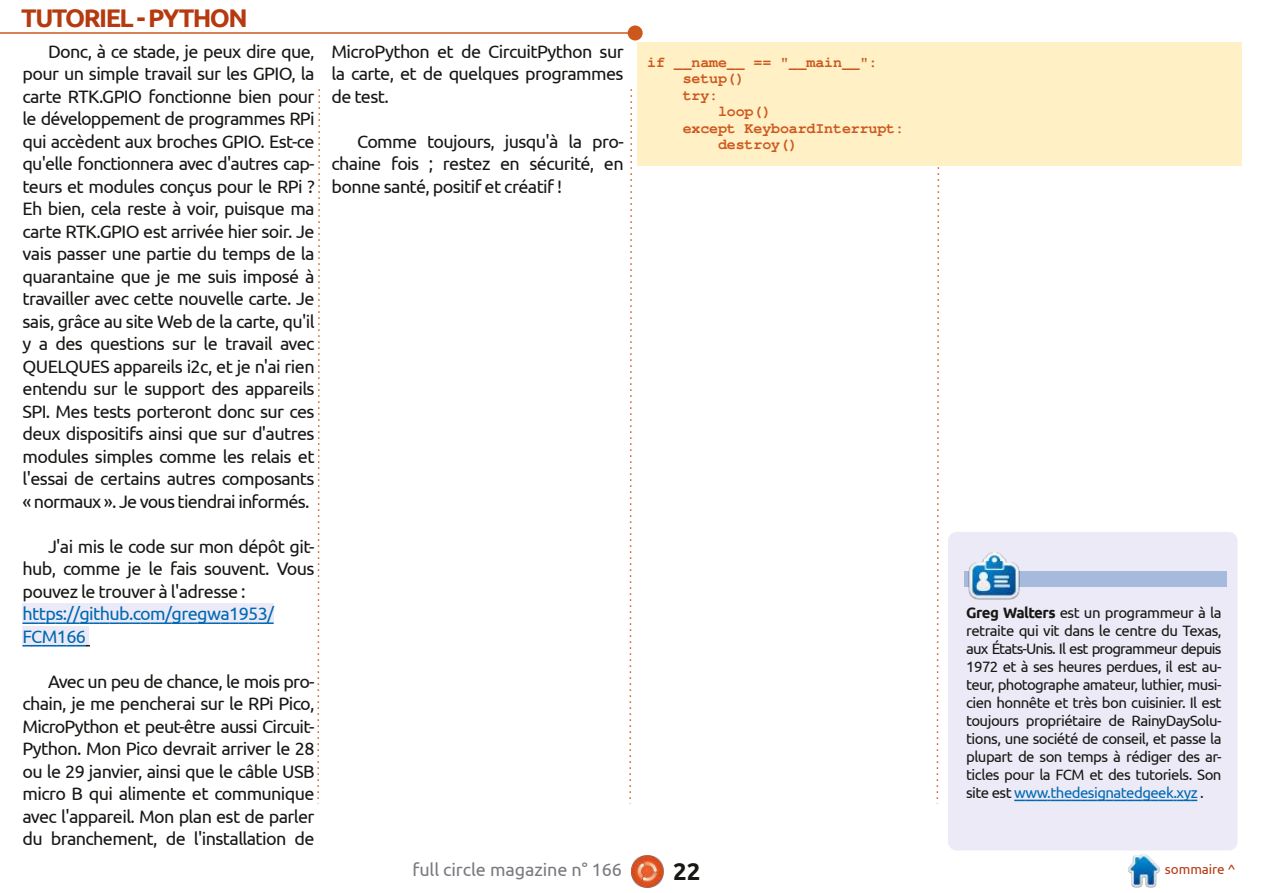
<style>
.page{position:relative;width:1263px;height:893px;background:#fff}
.page>*{position:absolute;margin:0;border:0;box-sizing:border-box;transform-origin:0 0}
.t1{font:700 25.5px "Ubuntu";letter-spacing:-.06em;color:#b53a10}
.t2{font:700 24px "Ubuntu";color:#181715}
.t3{font:18px/22.5px "Ubuntu";letter-spacing:-.035em;color:#181715;text-align:justify}
.t4{font:18px/22.5px "Ubuntu";letter-spacing:-.035em;color:#0068b2}
.t5{font:18px "Ubuntu";letter-spacing:-.005em;color:#79797f}
.t6{font:15px/18px "Ubuntu";letter-spacing:-.04em;color:#181715;text-align:justify}
.t7{font:700 15px "Free Mono";letter-spacing:-.01em;color:#cd581e}
.t8{font:13.5px "Ubuntu";letter-spacing:-.005em;color:#b53a10}
.s1{font-weight:700}
.s2{color:#0068b2}
</style>
<div class="page">
<img style="left:631px;top:855px;width:33px;height:33px">
<img style="left:1128px;top:855px;width:32px;height:32px">
<hr style="left:0;top:32px;width:635px;height:2px;background:#cd581e">
<div style="left:628px;top:25px;width:15px;height:15px;background:#cd581e;border-radius:50%"></div>
<svg style="left:629px;top:89px;width:4px;height:715px"></svg>
<svg style="left:317px;top:89px;width:3px;height:715px"></svg>
<svg style="left:936px;top:167px;width:4px;height:637px"></svg>
<div style="left:948px;top:532px;width:289px;height:318px;background:#ebeaf6;border-radius:9px"></div>
<svg style="left:1014px;top:800px;width:183px;height:1px"></svg>
<div style="left:964px;top:571px;width:263px;height:15px;background:#a5badd"></div>
<img style="left:969px;top:552px;width:51px;height:48px">
<div style="left:22px;top:603px;width:252px;height:21px;background:#ebeaf6"></div>
<div style="left:22px;top:626px;width:67px;height:20px;background:#ebeaf6"></div>
<svg style="left:22px;top:622px;width:252px;height:2px"></svg>
<svg style="left:22px;top:645px;width:68px;height:1px"></svg>
<div style="left:637px;top:43px;width:605px;height:123px;background:#fff0c5"></div>
<h1 class="t1" style="left:21px;top:4px;width:228px">TUTORIEL - PYTHON</h1>
<p class="t3" style="left:22px;top:40px;width:294px;text-indent:26px">Donc, à ce stade, je peux dire que, pour un simple travail sur les GPIO, la carte RTK.GPIO fonctionne bien pour le développement de programmes RPi qui accèdent aux broches GPIO. Est-ce qu'elle fonctionnera avec d'autres cap&shy;teurs et modules conçus pour le RPi ?<br>Eh bien, cela reste à voir, puisque ma carte RTK.GPIO est arrivée hier soir. Je vais passer une partie du temps de la quarantaine que je me suis imposé à travailler avec cette nouvelle carte. Je sais, grâce au site Web de la carte, qu'il y a des questions sur le travail avec QUELQUES appareils i2c, et je n'ai rien entendu sur le support des appareils SPI. Mes tests porteront donc sur ces deux dispositifs ainsi que sur d'autres modules simples comme les relais et l'essai de certains autres composants « normaux ». Je vous tiendrai informés.</p>
<p class="t3" style="left:22px;top:535px;width:294px;text-indent:26px">J'ai mis le code sur mon dépôt git&shy;hub, comme je le fais souvent. Vous pouvez le trouver à l'adresse :</p>
<p class="t4" style="left:22px;top:602px;width:253px">https://github.com/gregwa1953/<br>FCM166</p>
<p class="t3" style="left:22px;top:670px;width:294px;text-indent:26px">Avec un peu de chance, le mois pro&shy;chain, je me pencherai sur le RPi Pico, MicroPython et peut-être aussi Circuit-Python. Mon Pico devrait arriver le 28 ou le 29 janvier, ainsi que le câble USB micro B qui alimente et communique avec l'appareil. Mon plan est de parler du branchement, de l'installation de</p>
<p class="t3" style="left:332px;top:40px;width:294px">MicroPython et de CircuitPython sur la carte, et de quelques programmes de test.</p>
<p class="t3" style="left:332px;top:130px;width:294px;text-indent:26px">Comme toujours, jusqu'à la pro&shy;chaine fois ; restez en sécurité, en bonne santé, positif et créatif !</p>
<p class="t7" style="left:647px;top:55px;width:232px">if __name__ == "__main__":</p>
<p class="t7" style="left:683px;top:71px;width:64px">setup()</p>
<p class="t7" style="left:683px;top:88px;width:37px">try:</p>
<p class="t7" style="left:718px;top:104px;width:55px">loop()</p>
<p class="t7" style="left:683px;top:121px;width:223px">except KeyboardInterrupt:</p>
<p class="t7" style="left:718px;top:137px;width:81px">destroy()</p>
<p class="t6" style="left:966px;top:603px;width:257px"><span class="s1">Greg Walters</span> est un programmeur à la retraite qui vit dans le centre du Texas, aux États-Unis. Il est programmeur depuis 1972 et à ses heures perdues, il est au&shy;teur, photographe amateur, luthier, musi&shy;cien honnête et très bon cuisinier. Il est toujours propriétaire de RainyDaySolu&shy;tions, une société de conseil, et passe la plupart de son temps à rédiger des ar&shy;ticles pour la FCM et des tutoriels. Son site est <span class="s2">www.thedesignatedgeek.xyz</span> .</p>
<p class="t5" style="left:412px;top:859px;width:211px">full circle magazine n° 166</p>
<h2 class="t2" style="left:673px;top:857px;width:29px">22</h2>
<p class="t8" style="left:1165px;top:861px;width:72px">sommaire ^</p>
</div>
